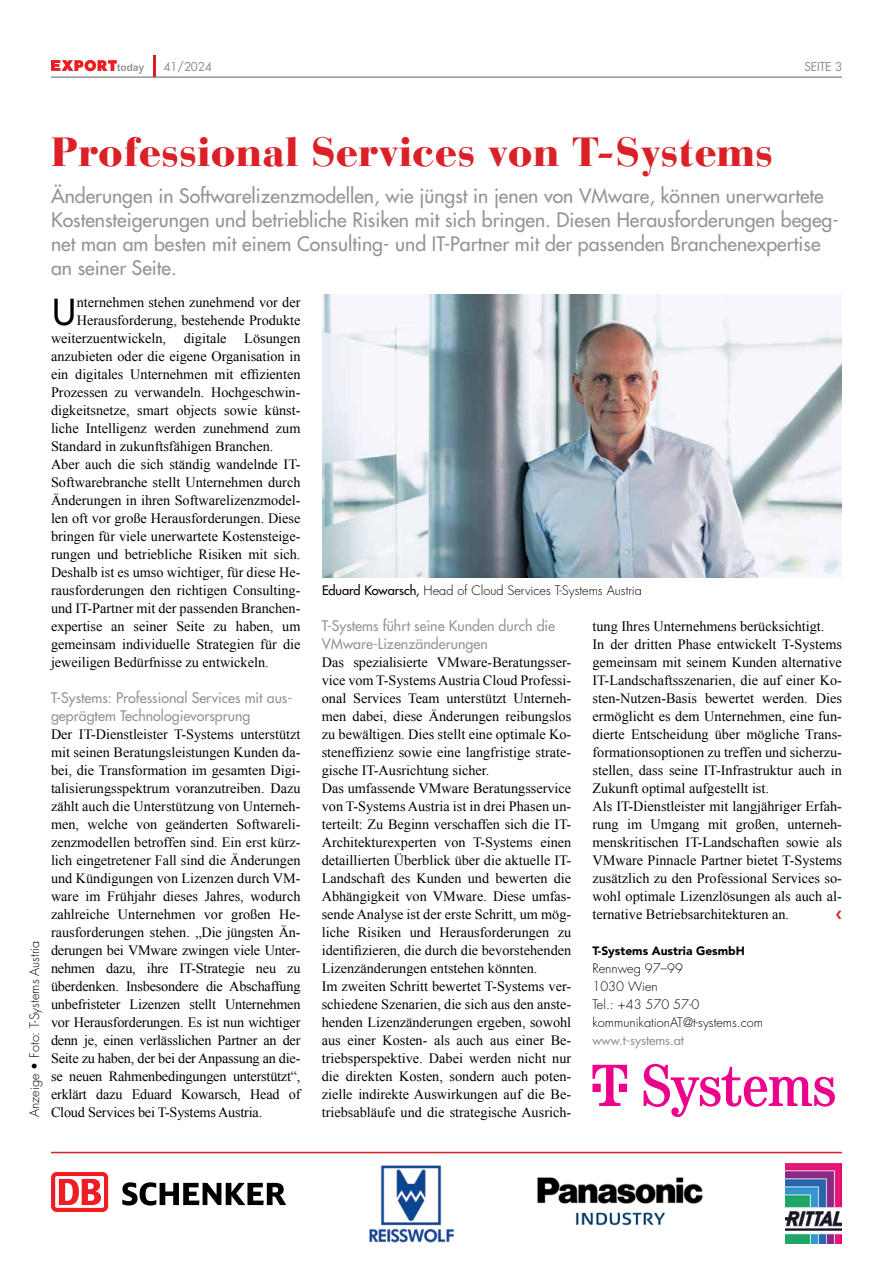
<style>
.page{position:relative;width:893px;height:1263px;background:#fff}
.page>*{position:absolute;margin:0;border:0;box-sizing:border-box;transform-origin:0 0}
.t1{font:900 40.5px "Bauer Bodoni Std";color:#da2128}
.t2{font:500 34.95px "Futura Std";color:#000}
.t3{font:500 19.5px/24px "Futura Std";color:#939598}
.t4{font:14.25px/18px "Times New Roman";color:#000}
.t5{font:500 14.25px/18px "Futura Std";color:#939598}
.t6{font:300 12.75px/18px "Futura Std";color:#000}
.t7{font:500 12.75px "Futura Std";color:#939598}
.t8{font:900 12px "Avenir LT Std";color:#000}
.t9{font:500 12px "Futura Std";color:#939598}
.s1{font-weight:500}
</style>
<div class="page">
<hr style="left:51px;top:76px;width:791px;height:2px;background:#939598">
<hr style="left:153px;top:55px;width:2px;height:21px;background:#da2128">
<svg style="left:51px;top:60px;width:93px;height:14px"></svg>
<div style="left:51px;top:1172px;width:57px;height:40px;background:#ed1d24;border-radius:6px"></div>
<svg style="left:55px;top:1176px;width:49px;height:32px"></svg>
<svg style="left:59px;top:1179px;width:42px;height:26px"></svg>
<svg style="left:122px;top:1182px;width:164px;height:23px"></svg>
<img style="left:786px;top:1164px;width:56px;height:79px">
<img style="left:369px;top:1165px;width:85px;height:78px">
<hr style="left:51px;top:1152px;width:791px;height:1px;background:#da2128">
<img style="left:537px;top:1177px;width:166px;height:49px">
<img style="left:322px;top:294px;width:520px;height:283px">
<svg style="left:592px;top:1064px;width:243px;height:53px"></svg>
<p class="t9" style="left:164px;top:59px;width:50px">41/2024</p>
<p class="t9" style="left:804px;top:59px;width:39px">SEITE 3</p>
<h1 class="t1" style="left:51px;top:127px;width:724px">Professional Services von T-Systems</h1>
<p class="t3" style="left:51px;top:183px;width:789px">Änderungen in Softwarelizenzmodellen, wie jüngst in jenen von VMware, können unerwartete Kostensteigerungen und betriebliche Risiken mit sich bringen. Diesen Herausforderungen begeg&shy;net man am besten mit einem Consulting- und IT-Partner mit der passenden Branchenexpertise an seiner Seite.</p>
<h2 class="t2" style="left:52px;top:290px;width:25px">U</h2>
<p class="t4" style="left:77px;top:293px;width:225px">nternehmen stehen zunehmend vor der</p>
<p class="t4" style="left:77px;top:311px;width:225px">Herausforderung, bestehende Produkte</p>
<p class="t4" style="left:51px;top:329px;width:251px">weiterzuentwickeln, digitale Lösungen</p>
<p class="t4" style="left:51px;top:347px;width:251px">anzubieten oder die eigene Organisation in</p>
<p class="t4" style="left:51px;top:365px;width:251px">ein digitales Unternehmen mit effizienten</p>
<p class="t4" style="left:51px;top:383px;width:251px">Prozessen zu verwandeln. Hochgeschwin-</p>
<p class="t4" style="left:51px;top:401px;width:251px">digkeitsnetze, smart objects sowie künst-</p>
<p class="t4" style="left:51px;top:419px;width:251px">liche Intelligenz werden zunehmend zum</p>
<p class="t4" style="left:51px;top:437px;width:224px">Standard in zukunftsfähigen Branchen.</p>
<p class="t4" style="left:51px;top:455px;width:251px">Aber auch die sich ständig wandelnde IT-</p>
<p class="t4" style="left:51px;top:473px;width:251px">Softwarebranche stellt Unternehmen durch</p>
<p class="t4" style="left:51px;top:491px;width:251px">Änderungen in ihren Softwarelizenzmodel-</p>
<p class="t4" style="left:51px;top:509px;width:251px">len oft vor große Herausforderungen. Diese</p>
<p class="t4" style="left:51px;top:527px;width:251px">bringen für viele unerwartete Kostensteige-</p>
<p class="t4" style="left:51px;top:545px;width:251px">rungen und betriebliche Risiken mit sich.</p>
<p class="t4" style="left:51px;top:563px;width:251px">Deshalb ist es umso wichtiger, für diese He-</p>
<p class="t4" style="left:51px;top:581px;width:251px">rausforderungen den richtigen Consulting-</p>
<p class="t4" style="left:51px;top:599px;width:251px">und IT-Partner mit der passenden Branchen-</p>
<p class="t4" style="left:51px;top:617px;width:251px">expertise an seiner Seite zu haben, um</p>
<p class="t4" style="left:51px;top:635px;width:251px">gemeinsam individuelle Strategien für die</p>
<p class="t4" style="left:51px;top:653px;width:219px">jeweiligen Bedürfnisse zu entwickeln.</p>
<p class="t5" style="left:51px;top:689px;width:243px">T-Systems: Professional Services mit aus&shy;geprägtem Technologievorsprung</p>
<p class="t4" style="left:51px;top:725px;width:251px;text-align:justify">Der IT-Dienstleister T-Systems unterstützt mit seinen Beratungsleistungen Kunden da&shy;bei, die Transformation im gesamten Digi&shy;talisierungsspektrum voranzutreiben. Dazu zählt auch die Unterstützung von Unterneh&shy;men, welche von geänderten Softwareli&shy;zenzmodellen betroffen sind. Ein erst kürz&shy;lich eingetretener Fall sind die Änderungen und Kündigungen von Lizenzen durch VM&shy;ware im Frühjahr dieses Jahres, wodurch zahlreiche Unternehmen vor großen He&shy;rausforderungen stehen. „Die jüngsten Än&shy;derungen bei VMware zwingen viele Unter&shy;nehmen dazu, ihre IT-Strategie neu zu überdenken. Insbesondere die Abschaffung unbefristeter Lizenzen stellt Unternehmen vor Herausforderungen. Es ist nun wichtiger denn je, einen verlässlichen Partner an der Seite zu haben, der bei der Anpassung an die&shy;se neuen Rahmenbedingungen unterstützt“, erklärt dazu Eduard Kowarsch, Head of Cloud Services bei T-Systems Austria.</p>
<p class="t6" style="left:26px;top:1117px;width:178px;rotate:-90deg">Anzeige • Foto: T-Systems Austria</p>
<p class="t6" style="left:322px;top:582px;width:321px"><span class="s1">Eduard Kowarsch,</span> Head of Cloud Services T-Systems Austria</p>
<p class="t5" style="left:322px;top:617px;width:235px">T-Systems führt seine Kunden durch die<br>VMware-Lizenzänderungen</p>
<p class="t4" style="left:322px;top:653px;width:251px">Das spezialisierte VMware-Beratungsser&shy;vice vom T-Systems Austria Cloud Professi&shy;onal Services Team unterstützt Unterneh&shy;men dabei, diese Änderungen reibungslos zu bewältigen. Dies stellt eine optimale Ko&shy;steneffizienz sowie eine langfristige strate&shy;gische IT-Ausrichtung sicher.<br>Das umfassende VMware Beratungsservice von T-Systems Austria ist in drei Phasen un&shy;terteilt: Zu Beginn verschaffen sich die IT-Architekturexperten von T-Systems einen detaillierten Überblick über die aktuelle IT-Landschaft des Kunden und bewerten die Abhängigkeit von VMware. Diese umfas&shy;sende Analyse ist der erste Schritt, um mög&shy;liche Risiken und Herausforderungen zu identifizieren, die durch die bevorstehenden Lizenzänderungen entstehen könnten.<br>Im zweiten Schritt bewertet T-Systems ver&shy;schiedene Szenarien, die sich aus den anste&shy;henden Lizenzänderungen ergeben, sowohl aus einer Kosten- als auch aus einer Be&shy;triebsperspektive. Dabei werden nicht nur die direkten Kosten, sondern auch poten&shy;zielle indirekte Auswirkungen auf die Be&shy;triebsabläufe und die strategische Ausrich-</p>
<p class="t4" style="left:592px;top:617px;width:251px">tung Ihres Unternehmens berücksichtigt.<br>In der dritten Phase entwickelt T-Systems gemeinsam mit seinem Kunden alternative IT-Landschaftsszenarien, die auf einer Ko&shy;sten-Nutzen-Basis bewertet werden. Dies ermöglicht es dem Unternehmen, eine fun&shy;dierte Entscheidung über mögliche Trans&shy;formationsoptionen zu treffen und sicherzu&shy;stellen, dass seine IT-Infrastruktur auch in Zukunft optimal aufgestellt ist.<br>Als IT-Dienstleister mit langjähriger Erfah&shy;rung im Umgang mit großen, unterneh&shy;menskritischen IT-Landschaften sowie als VMware Pinnacle Partner bietet T-Systems zusätzlich zu den Professional Services so&shy;wohl optimale Lizenzlösungen als auch al&shy;ternative Betriebsarchitekturen an.</p>
<p class="t8" style="left:592px;top:944px;width:154px">T-Systems Austria GesmbH</p>
<p class="t6" style="left:592px;top:960px;width:172px">Rennweg 97–99<br>1030 Wien<br>Tel.: +43 570 57-0 kommunikationAT@t-systems.com</p>
<p class="t7" style="left:592px;top:1032px;width:93px">www.t-systems.at</p>
</div>
